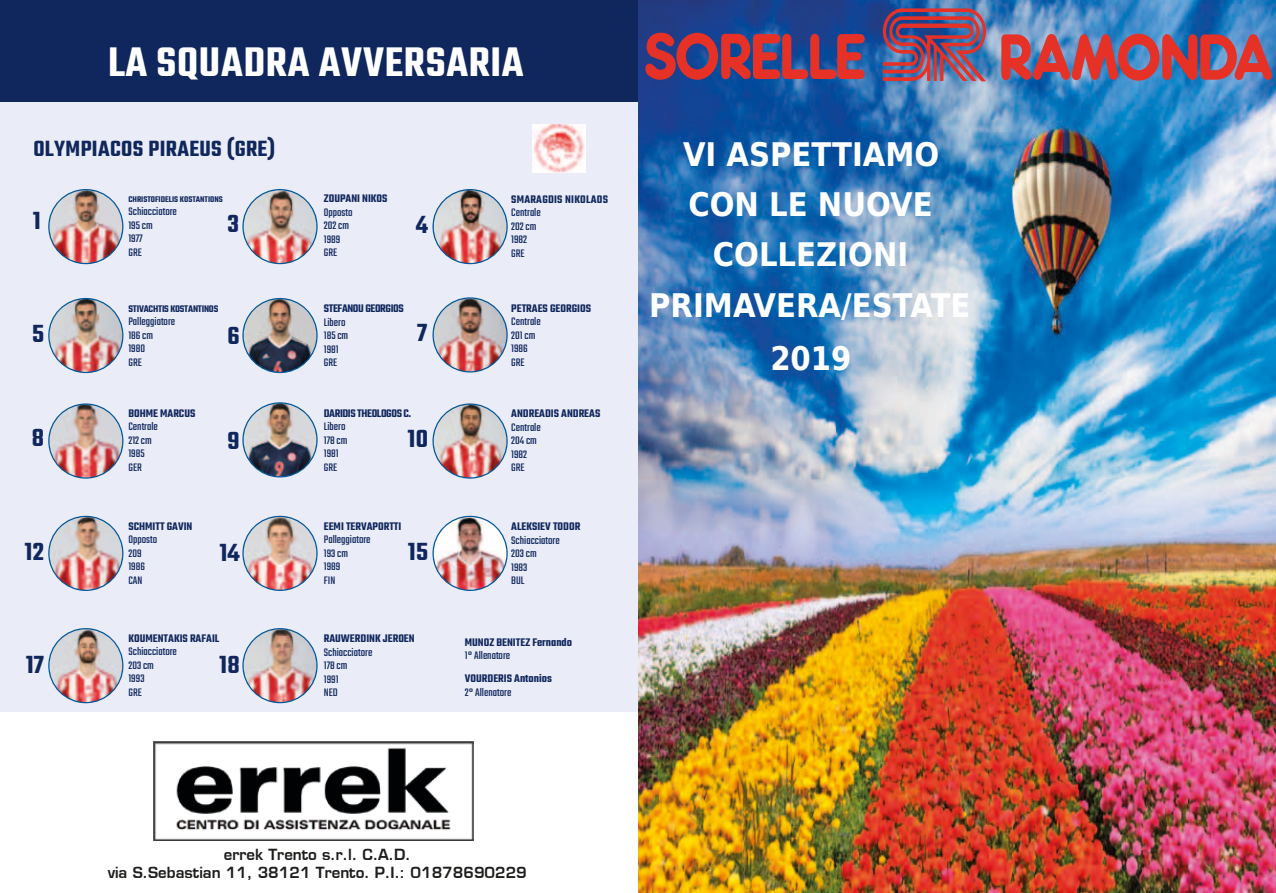
<style>
.page{position:relative;width:1276px;height:893px;background:#fff}
.page>*{position:absolute;margin:0;border:0;box-sizing:border-box;transform-origin:0 0}
.t1{font:600 45px "Teko";letter-spacing:.015em;color:#fff}
.t2{font:700 32.4px "DejaVu Sans";color:#fff;scale:.9 1}
.t3{font:600 27px "Teko";letter-spacing:.015em;color:#10275d}
.t4{font:600 24px "Teko";letter-spacing:.015em;color:#10275d}
.t5{font:15px/18px "Square 721 Dm Normal";color:#1d1d1b;text-align:center}
.t6{font:12px/13.5px "Teko";color:#10275d}
.t7{font:600 12px "Teko";color:#10275d}
.t8{font:600 12px "Teko";letter-spacing:-.03em;color:#10275d}
.t9{font:600 12px "Teko";letter-spacing:.02em;color:#10275d}
.t10{font:600 10.5px "Teko";letter-spacing:-.02em;color:#10275d}
.t11{font:600 9px "Teko";color:#10275d}
</style>
<div class="page">
<div style="left:0;top:0;width:638px;height:104px;background:#10275d"></div>
<img style="left:153px;top:742px;width:320px;height:98px">
<div style="left:0;top:103px;width:638px;height:609px;background:#eaecf7"></div>
<img style="left:532px;top:124px;width:53px;height:48px">
<img style="left:48px;top:516px;width:75px;height:75px">
<img style="left:48px;top:628px;width:75px;height:75px">
<img style="left:242px;top:516px;width:76px;height:75px">
<img style="left:242px;top:628px;width:76px;height:75px">
<img style="left:432px;top:516px;width:76px;height:75px">
<img style="left:48px;top:189px;width:75px;height:75px">
<img style="left:242px;top:189px;width:76px;height:75px">
<img style="left:432px;top:189px;width:76px;height:75px">
<img style="left:48px;top:298px;width:75px;height:75px">
<img style="left:242px;top:298px;width:76px;height:75px">
<img style="left:242px;top:402px;width:76px;height:75px">
<img style="left:48px;top:403px;width:75px;height:76px">
<img style="left:432px;top:403px;width:76px;height:76px">
<img style="left:432px;top:297px;width:76px;height:75px">
<img style="left:638px;top:0;width:638px;height:893px">
<svg style="left:645px;top:8px;width:627px;height:73px;background:#73587e"></svg>
<h1 class="t1" style="left:108px;top:34px;width:417px">LA SQUADRA AVVERSARIA</h1>
<h3 class="t4" style="left:33px;top:134px;width:243px">OLYMPIACOS PIRAEUS (GRE)</h3>
<h3 class="t3" style="left:33px;top:204px;width:9px">1</h3>
<h3 class="t3" style="left:32px;top:318px;width:14px">5</h3>
<p class="t11" style="left:128px;top:194px;width:96px">CHRISTOFIDELIS KOSTANTIONS</p>
<p class="t6" style="left:128px;top:206px;width:50px">Schiacciatore<br>195 cm<br>1977<br>GRE</p>
<h3 class="t3" style="left:227px;top:207px;width:13px">3</h3>
<p class="t10" style="left:128px;top:302px;width:91px">STIVACHTIS KOSTANTINOS</p>
<p class="t6" style="left:128px;top:316px;width:48px">Palleggiatore<br>186 cm<br>1980<br>GRE</p>
<h3 class="t3" style="left:227px;top:319px;width:14px">6</h3>
<p class="t7" style="left:324px;top:191px;width:65px">ZOUPANI NIKOS</p>
<p class="t6" style="left:324px;top:206px;width:30px">Opposto<br>202 cm<br>1989<br>GRE</p>
<h3 class="t3" style="left:416px;top:208px;width:14px">4</h3>
<p class="t8" style="left:324px;top:301px;width:81px">STEFANOU GEORGIOS</p>
<p class="t6" style="left:324px;top:316px;width:26px">Libero<br>185 cm<br>1981<br>GRE</p>
<h3 class="t3" style="left:417px;top:317px;width:12px">7</h3>
<h3 class="t3" style="left:32px;top:422px;width:14px">8</h3>
<p class="t8" style="left:324px;top:405px;width:89px">DARIDIS THEOLOGOS C.</p>
<p class="t6" style="left:324px;top:420px;width:25px">Libero<br>178 cm<br>1981<br>GRE</p>
<p class="t7" style="left:128px;top:406px;width:68px">BOHME MARCUS</p>
<p class="t6" style="left:128px;top:421px;width:31px">Centrale<br>212 cm<br>1985<br>GER</p>
<h3 class="t3" style="left:407px;top:423px;width:22px">10</h3>
<h3 class="t3" style="left:227px;top:424px;width:14px">9</h3>
<h3 class="t3" style="left:25px;top:535px;width:21px">12</h3>
<p class="t7" style="left:128px;top:519px;width:65px">SCHMITT GAVIN</p>
<p class="t6" style="left:128px;top:533px;width:30px">Opposto<br>209<br>1986<br>CAN</p>
<h3 class="t3" style="left:219px;top:536px;width:22px">14</h3>
<p class="t7" style="left:324px;top:519px;width:79px">EEMI TERVAPORTTI</p>
<p class="t6" style="left:324px;top:534px;width:48px">Palleggiatore<br>193 cm<br>1989<br>FIN</p>
<h3 class="t3" style="left:408px;top:535px;width:22px">15</h3>
<h3 class="t3" style="left:26px;top:648px;width:20px">17</h3>
<p class="t7" style="left:128px;top:631px;width:92px">KOUMENTAKIS RAFAIL</p>
<p class="t6" style="left:128px;top:646px;width:50px">Schiacciatore<br>203 cm<br>1993<br>GRE</p>
<h3 class="t3" style="left:219px;top:648px;width:22px">18</h3>
<p class="t7" style="left:324px;top:631px;width:92px">RAUWERDINK JEROEN</p>
<p class="t6" style="left:324px;top:646px;width:50px">Schiacciatore<br>178 cm<br>1991<br>NED</p>
<p class="t9" style="left:511px;top:192px;width:98px">SMARAGDIS NIKOLAOS</p>
<p class="t6" style="left:511px;top:206px;width:31px">Centrale<br>202 cm<br>1982<br>GRE</p>
<p class="t7" style="left:511px;top:301px;width:81px">PETRAES GEORGIOS</p>
<p class="t6" style="left:511px;top:316px;width:31px">Centrale<br>201 cm<br>1986<br>GRE</p>
<p class="t7" style="left:511px;top:406px;width:90px">ANDREADIS ANDREAS</p>
<p class="t6" style="left:511px;top:421px;width:31px">Centrale<br>204 cm<br>1982<br>GRE</p>
<p class="t7" style="left:511px;top:519px;width:71px">ALEKSIEV TODOR</p>
<p class="t6" style="left:511px;top:534px;width:50px">Schiacciatore<br>203 cm<br>1983<br>BUL</p>
<p class="t7" style="left:465px;top:634px;width:109px">MUNOZ BENITEZ Fernando</p>
<p class="t6" style="left:465px;top:649px;width:47px">1° Allenatore</p>
<p class="t7" style="left:465px;top:671px;width:88px">VOURDERIS Antonios</p>
<p class="t6" style="left:465px;top:686px;width:48px">2° Allenatore</p>
<h2 class="t2" style="left:683px;top:127px;width:286px">VI ASPETTIAMO</h2>
<h2 class="t2" style="left:688px;top:178px;width:273px">CON LE NUOVE</h2>
<h2 class="t2" style="left:713px;top:228px;width:219px">COLLEZIONI</h2>
<h2 class="t2" style="left:649px;top:279px;width:358px">PRIMAVERA/ESTATE</h2>
<h2 class="t2" style="left:770px;top:331px;width:92px">2019</h2>
<p class="t5" style="left:108px;top:845px;width:421px">errek Trento s.r.l. C.A.D.<br>via S.Sebastian 11, 38121 Trento. P.I.: 01878690229</p>
</div>
